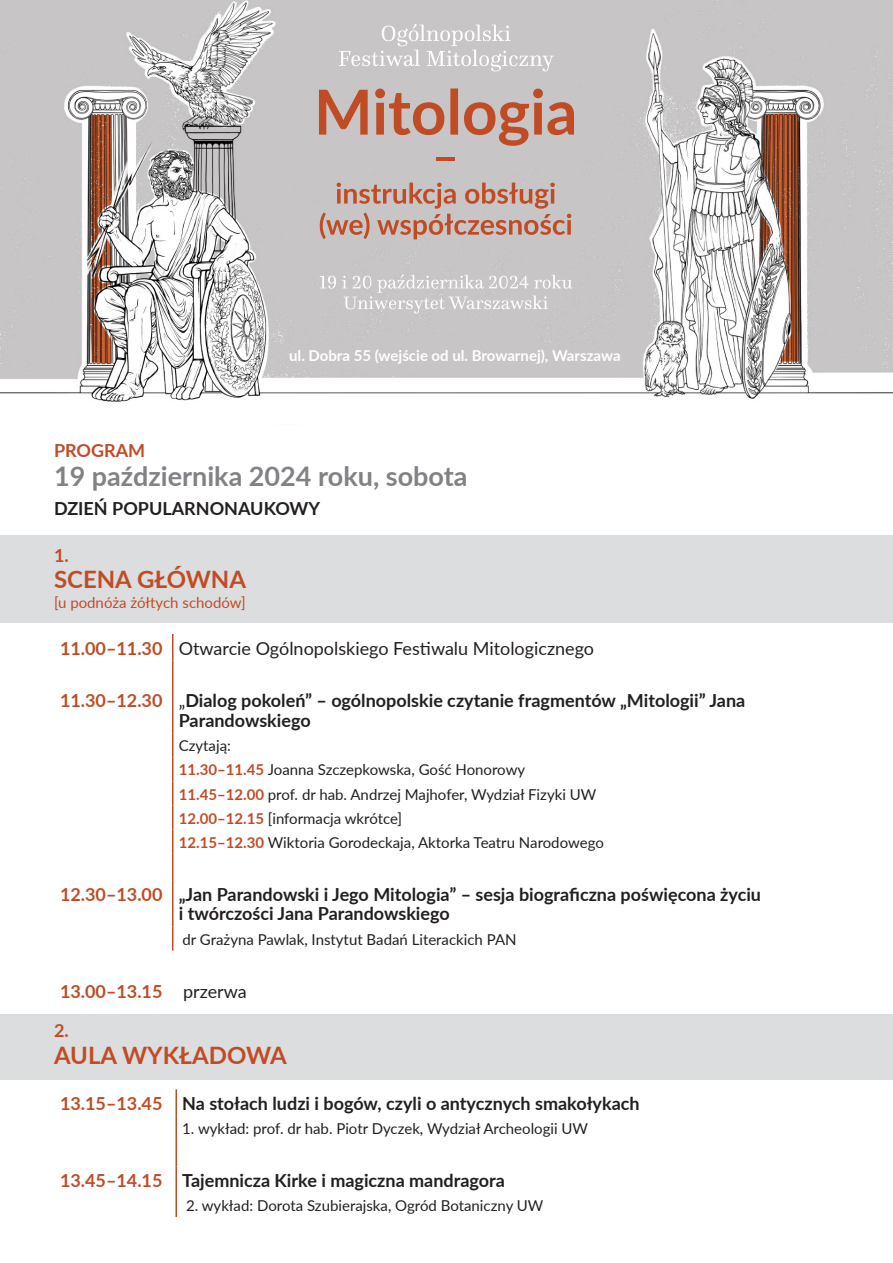
<style>
.page{position:relative;width:893px;height:1263px;background:#fff}
.page>*{position:absolute;margin:0;border:0;box-sizing:border-box;transform-origin:0 0}
.t1{font:700 27px "Lato";color:#808285}
.t2{font:700 24px "Lato";color:#c04c26}
.t3{font:700 18px/19.8px "Lato";color:#231f20}
.t4{font:700 18px "Lato";color:#c04c26}
.t5{font:18px "Lato";color:#231f20}
.t6{font:15px "Lato";color:#231f20}
.t7{font:700 15px "Lato";color:#fff}
.t8{font:15px "Lato";color:#c04c26}
.s1{font-weight:400}
.s2{font-weight:700;color:#c04c26}
</style>
<div class="page">
<div style="left:0;top:536px;width:893px;height:87px;background:#dcdddf"></div>
<div style="left:0;top:1014px;width:893px;height:66px;background:#dcdddf"></div>
<img style="left:0;top:0;width:893px;height:402px">
<svg style="left:172px;top:634px;width:1px;height:53px"></svg>
<hr style="left:172px;top:687px;width:1px;height:46px;background:#c04c26">
<svg style="left:172px;top:733px;width:1px;height:147px"></svg>
<hr style="left:172px;top:880px;width:1px;height:46px;background:#c04c26">
<svg style="left:172px;top:926px;width:1px;height:24px"></svg>
<hr style="left:175px;top:1089px;width:2px;height:27px;background:#c04c26">
<hr style="left:175px;top:1116px;width:2px;height:24px;background:#c04c26">
<hr style="left:175px;top:1140px;width:2px;height:26px;background:#c04c26">
<hr style="left:175px;top:1166px;width:2px;height:27px;background:#c04c26">
<hr style="left:175px;top:1193px;width:2px;height:24px;background:#c04c26">
<svg style="left:320px;top:183px;width:251px;height:56px;background:#c5a59c"></svg>
<hr style="left:436px;top:157px;width:19px;height:4px;background:#c04c26">
<svg style="left:319px;top:88px;width:255px;height:58px;background:#c49b8e"></svg>
<svg style="left:339px;top:24px;width:215px;height:47px;background:#cfcdce"></svg>
<svg style="left:320px;top:274px;width:252px;height:40px;background:#cecdce"></svg>
<p class="t7" style="left:289px;top:345px;width:333px">ul. Dobra 55 (wejście od ul. Browarnej), Warszawa</p>
<p class="t4" style="left:54px;top:437px;width:93px">PROGRAM</p>
<p class="t1" style="left:54px;top:457px;width:415px">19 października 2024 roku, sobota</p>
<p class="t3" style="left:54px;top:497px;width:268px">DZIEŃ POPULARNONAUKOWY</p>
<p class="t4" style="left:54px;top:542px;width:16px">1.</p>
<p class="t2" style="left:54px;top:562px;width:194px">SCENA GŁÓWNA</p>
<p class="t8" style="left:54px;top:592px;width:193px">[u podnóża żółtych schodów]</p>
<p class="t4" style="left:60px;top:635px;width:104px">11.00–11.30</p>
<p class="t5" style="left:179px;top:635px;width:417px">Otwarcie Ogólnopolskiego Festiwalu Mitologicznego</p>
<p class="t4" style="left:60px;top:688px;width:104px">11.30–12.30</p>
<p class="t3" style="left:179px;top:690px;width:568px"><span class="s1">„</span>Dialog pokoleń” – ogólnopolskie czytanie fragmentów „Mitologii” Jana<br>Parandowskiego</p>
<p class="t6" style="left:179px;top:735px;width:54px">Czytają:</p>
<p class="t6" style="left:179px;top:759px;width:348px"><span class="s2">11.30–11.45</span> Joanna Szczepkowska, Gość Honorowy</p>
<p class="t6" style="left:179px;top:783px;width:419px"><span class="s2">11.45–12.00</span> prof. dr hab. Andrzej Majhofer, Wydział Fizyki UW</p>
<p class="t6" style="left:179px;top:807px;width:225px"><span class="s2">12.00–12.15</span> [informacja wkrótce]</p>
<p class="t6" style="left:179px;top:831px;width:427px"><span class="s2">12.15–12.30</span> Wiktoria Gorodeckaja, Aktorka Teatru Narodowego</p>
<p class="t4" style="left:60px;top:881px;width:104px">12.30–13.00</p>
<p class="t3" style="left:179px;top:883px;width:584px">„Jan Parandowski i Jego Mitologia” – sesja biograficzna poświęcona życiu i twórczości Jana Parandowskiego</p>
<p class="t6" style="left:183px;top:928px;width:336px">dr Grażyna Pawlak, Instytut Badań Literackich PAN</p>
<p class="t4" style="left:60px;top:978px;width:104px">13.00–13.15</p>
<p class="t5" style="left:183px;top:978px;width:65px">przerwa</p>
<p class="t4" style="left:54px;top:1017px;width:16px">2.</p>
<p class="t2" style="left:54px;top:1037px;width:234px">AULA WYKŁADOWA</p>
<p class="t4" style="left:60px;top:1090px;width:104px">13.15–13.45</p>
<p class="t3" style="left:182px;top:1092px;width:459px">Na stołach ludzi i bogów, czyli o antycznych smakołykach</p>
<p class="t6" style="left:182px;top:1118px;width:407px">1. wykład: prof. dr hab. Piotr Dyczek, Wydział Archeologii UW</p>
<p class="t4" style="left:60px;top:1167px;width:104px">13.45–14.15</p>
<p class="t3" style="left:182px;top:1170px;width:324px">Tajemnicza Kirke i magiczna mandragora</p>
<p class="t6" style="left:186px;top:1195px;width:359px">2. wykład: Dorota Szubierajska, Ogród Botaniczny UW</p>
</div>
